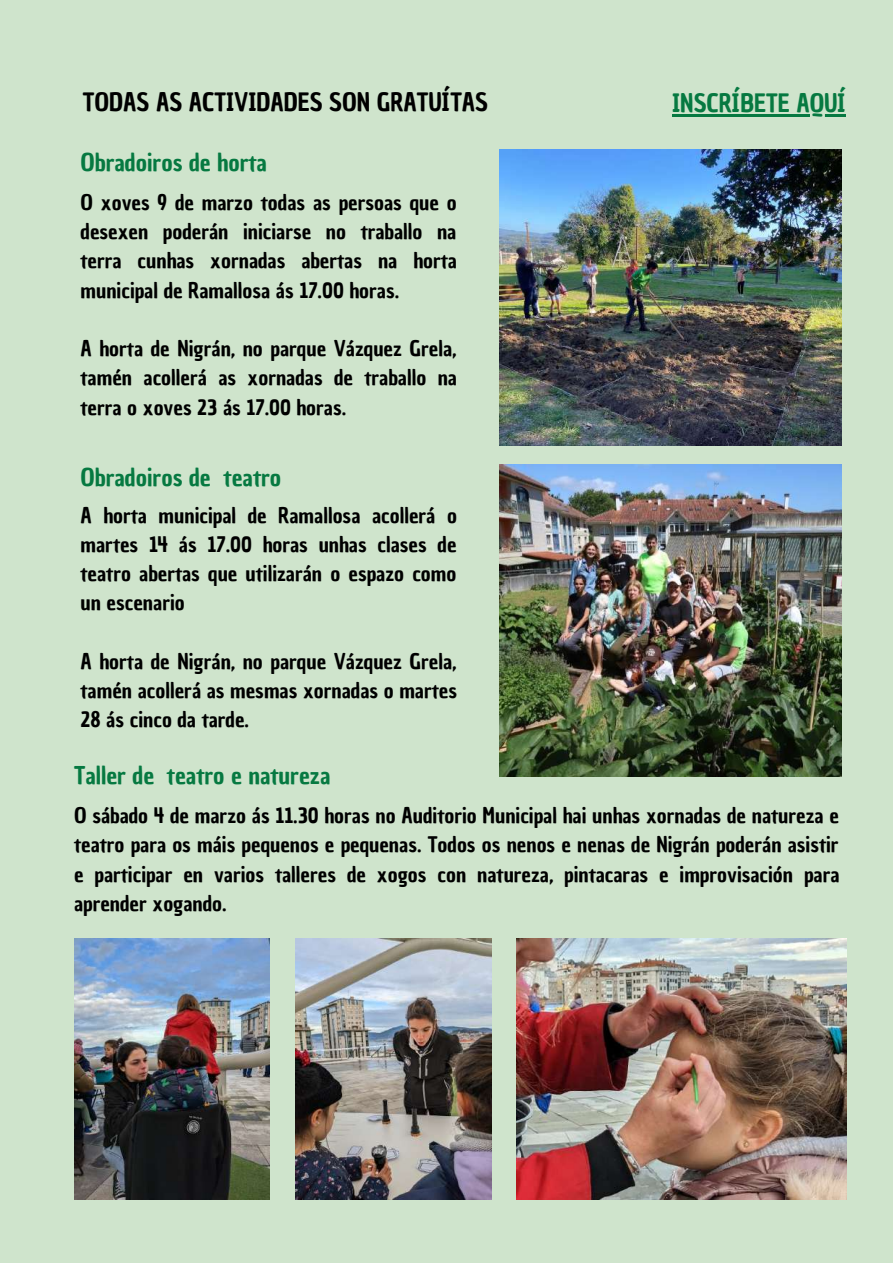
<style>
.page{position:relative;width:893px;height:1264px;background:#fff}
.page>*{position:absolute;margin:0;border:0;box-sizing:border-box;transform-origin:0 0}
.t1{font:24.75px "Chau Philomene One";color:#000}
.t2{font:24.75px "Chau Philomene One";color:#067941}
.t3{font:24px "Chau Philomene One";color:#067941}
.t4{font:21px/29.2px "Chau Philomene One";color:#000;text-align:justify}
</style>
<div class="page">
<div style="left:0;top:0;width:892px;height:1262px;background:#cfe4cc"></div>
<img style="left:499px;top:149px;width:342px;height:296px">
<img style="left:499px;top:464px;width:342px;height:312px">
<img style="left:74px;top:938px;width:196px;height:261px">
<img style="left:295px;top:938px;width:196px;height:261px">
<img style="left:517px;top:938px;width:329px;height:261px">
<hr style="left:672px;top:114px;width:174px;height:2px;background:#067941">
<p class="t1" style="left:83px;top:86px;width:407px">TODAS AS ACTIVIDADES SON GRATUÍTAS</p>
<p class="t2" style="left:672px;top:86px;width:175px">INSCRÍBETE AQUÍ</p>
<p class="t3" style="left:81px;top:146px;width:188px">Obradoiros de horta</p>
<p class="t4" style="left:81px;top:188px;width:378px">O xoves 9 de marzo todas as persoas que o desexen poderán iniciarse no traballo na terra cunhas xornadas abertas na horta municipal de Ramallosa ás 17.00 horas.</p>
<p class="t4" style="left:81px;top:334px;width:378px">A horta de Nigrán, no parque Vázquez Grela, tamén acollerá as xornadas de traballo na terra o xoves 23 ás 17.00 horas.</p>
<p class="t3" style="left:81px;top:461px;width:202px">Obradoiros de teatro</p>
<p class="t4" style="left:81px;top:501px;width:378px">A horta municipal de Ramallosa acollerá o martes 14 ás 17.00 horas unhas clases de teatro abertas que utilizarán o espazo como un escenario</p>
<p class="t4" style="left:81px;top:647px;width:378px">A horta de Nigrán, no parque Vázquez Grela, tamén acollerá as mesmas xornadas o martes 28 ás cinco da tarde.</p>
<p class="t3" style="left:74px;top:759px;width:258px">Taller de teatro e natureza</p>
<p class="t4" style="left:74px;top:801px;width:767px">O sábado 4 de marzo ás 11.30 horas no Auditorio Municipal hai unhas xornadas de natureza e teatro para os máis pequenos e pequenas. Todos os nenos e nenas de Nigrán poderán asistir e participar en varios talleres de xogos con natureza, pintacaras e improvisación para aprender xogando.</p>
</div>
